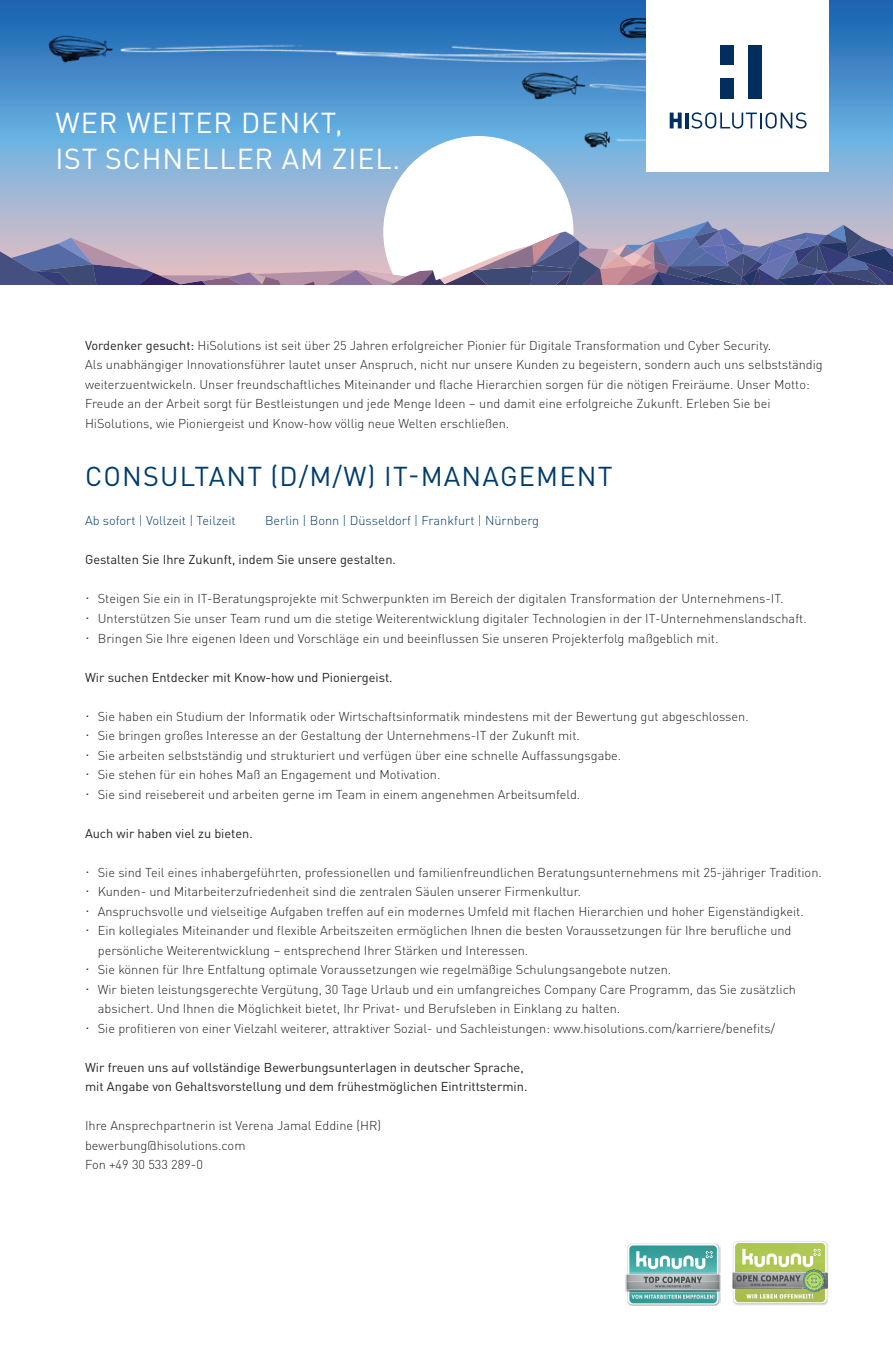
<style>
.page{position:relative;width:893px;height:1361px;background:#fff}
.page>*{position:absolute;margin:0;border:0;box-sizing:border-box;transform-origin:0 0}
.t1{font:28.5px/36.8px "DINOT";letter-spacing:.03em;color:#fff}
.t2{font:27px "DINOT";letter-spacing:.045em;color:#013c6c}
.t3{font:300 12.75px/19.5px "DINOT";color:#231f20}
.t4{font:12.75px/19.5px "DINOT";color:#231f20}
.t5{font:300 12.75px "DINOT";color:#013c6c}
.s1{font-weight:400}
.s2{font-size:18px}
</style>
<div class="page">
<img style="left:0;top:0;width:856px;height:136px">
<img style="left:516px;top:9px;width:130px;height:127px">
<img style="left:75px;top:5px;width:376px;height:131px">
<svg style="left:0;top:136px;width:893px;height:149px"></svg>
<div style="left:646px;top:0;width:183px;height:172px;background:#fff"></div>
<svg style="left:670px;top:113px;width:12px;height:15px"></svg>
<hr style="left:685px;top:113px;width:4px;height:15px;background:#002e5e">
<svg style="left:691px;top:112px;width:115px;height:17px"></svg>
<div style="left:720px;top:78px;width:14px;height:21px;background:#002e5e"></div>
<div style="left:748px;top:45px;width:14px;height:54px;background:#002e5e"></div>
<div style="left:720px;top:45px;width:14px;height:20px;background:#002e5e"></div>
<img style="left:628px;top:1243px;width:93px;height:63px">
<img style="left:625px;top:1274px;width:2px;height:18px">
<img style="left:720px;top:1273px;width:1px;height:19px">
<svg style="left:627px;top:1244px;width:93px;height:60px;background:#7eb3b1"></svg>
<img style="left:734px;top:1241px;width:93px;height:65px">
<svg style="left:732px;top:1242px;width:96px;height:61px;background:#b2c080"></svg>
<h1 class="t1" style="left:55px;top:101px;width:346px">WER WEITER DENKT,<br>IST SCHNELLER AM ZIEL.</h1>
<p class="t3" style="left:85px;top:334px;width:739px"><span class="s1">Vordenker gesucht:</span> HiSolutions ist seit über 25 Jahren erfolgreicher Pionier für Digitale Transformation und Cyber Security.<br>Als unabhängiger Innovationsführer lautet unser Anspruch, nicht nur unsere Kunden zu begeistern, sondern auch uns selbstständig weiterzuentwickeln. Unser freundschaftliches Miteinander und flache Hierarchien sorgen für die nötigen Freiräume. Unser Motto:<br>Freude an der Arbeit sorgt für Bestleistungen und jede Menge Ideen – und damit eine erfolgreiche Zukunft. Erleben Sie bei HiSolutions, wie Pioniergeist und Know-how völlig neue Welten erschließen.</p>
<h2 class="t2" style="left:85px;top:456px;width:529px">CONSULTANT (D/M/W) IT-MANAGEMENT</h2>
<p class="t5" style="left:85px;top:511px;width:152px">Ab sofort | Vollzeit | Teilzeit</p>
<p class="t5" style="left:265px;top:511px;width:276px">Berlin | Bonn | Düsseldorf | Frankfurt | Nürnberg</p>
<p class="t4" style="left:85px;top:549px;width:312px">Gestalten Sie Ihre Zukunft, indem Sie unsere gestalten.</p>
<p class="t3" style="left:85px;top:588px;width:723px"><span class="s2">·</span> Steigen Sie ein in IT-Beratungsprojekte mit Schwerpunkten im Bereich der digitalen Transformation der Unternehmens-IT.<br><span class="s2">·</span> Unterstützen Sie unser Team rund um die stetige Weiterentwicklung digitaler Technologien in der IT-Unternehmenslandschaft. <span class="s2">·</span> Bringen Sie Ihre eigenen Ideen und Vorschläge ein und beeinflussen Sie unseren Projekterfolg maßgeblich mit.</p>
<p class="t4" style="left:85px;top:666px;width:309px">Wir suchen Entdecker mit Know-how und Pioniergeist.</p>
<p class="t3" style="left:85px;top:705px;width:665px"><span class="s2">·</span> Sie haben ein Studium der Informatik oder Wirtschaftsinformatik mindestens mit der Bewertung gut abgeschlossen. <span class="s2">·</span> Sie bringen großes Interesse an der Gestaltung der Unternehmens-IT der Zukunft mit.<br><span class="s2">·</span> Sie arbeiten selbstständig und strukturiert und verfügen über eine schnelle Auffassungsgabe.<br><span class="s2">·</span> Sie stehen für ein hohes Maß an Engagement und Motivation.<br><span class="s2">·</span> Sie sind reisebereit und arbeiten gerne im Team in einem angenehmen Arbeitsumfeld.</p>
<p class="t4" style="left:85px;top:822px;width:169px">Auch wir haben viel zu bieten.</p>
<p class="t3" style="left:85px;top:861px;width:738px"><span class="s2">·</span> Sie sind Teil eines inhabergeführten, professionellen und familienfreundlichen Beratungsunternehmens mit 25-jähriger Tradition.</p>
<p class="t3" style="left:85px;top:880px;width:498px"><span class="s2">·</span> Kunden- und Mitarbeiterzufriedenheit sind die zentralen Säulen unserer Firmenkultur.</p>
<p class="t3" style="left:85px;top:900px;width:720px"><span class="s2">·</span> Anspruchsvolle und vielseitige Aufgaben treffen auf ein modernes Umfeld mit flachen Hierarchien und hoher Eigenständigkeit.</p>
<p class="t3" style="left:85px;top:919px;width:708px"><span class="s2">·</span> Ein kollegiales Miteinander und flexible Arbeitszeiten ermöglichen Ihnen die besten Voraussetzungen für Ihre berufliche und</p>
<p class="t3" style="left:98px;top:939px;width:432px">persönliche Weiterentwicklung – entsprechend Ihrer Stärken und Interessen.</p>
<p class="t3" style="left:85px;top:958px;width:588px"><span class="s2">·</span> Sie können für Ihre Entfaltung optimale Voraussetzungen wie regelmäßige Schulungsangebote nutzen.</p>
<p class="t3" style="left:85px;top:978px;width:712px"><span class="s2">·</span> Wir bieten leistungsgerechte Vergütung, 30 Tage Urlaub und ein umfangreiches Company Care Programm, das Sie zusätzlich</p>
<p class="t3" style="left:98px;top:997px;width:524px">absichert. Und Ihnen die Möglichkeit bietet, Ihr Privat- und Berufsleben in Einklang zu halten.</p>
<p class="t3" style="left:85px;top:1017px;width:691px"><span class="s2">·</span> Sie profitieren von einer Vielzahl weiterer, attraktiver Sozial- und Sachleistungen: www.hisolutions.com/karriere/benefits/</p>
<p class="t4" style="left:85px;top:1056px;width:444px">Wir freuen uns auf vollständige Bewerbungsunterlagen in deutscher Sprache, mit Angabe von Gehaltsvorstellung und dem frühestmöglichen Eintrittstermin.</p>
<p class="t3" style="left:85px;top:1114px;width:297px">Ihre Ansprechpartnerin ist Verena Jamal Eddine (HR) bewerbung@hisolutions.com<br>Fon +49 30 533 289-0</p>
</div>
